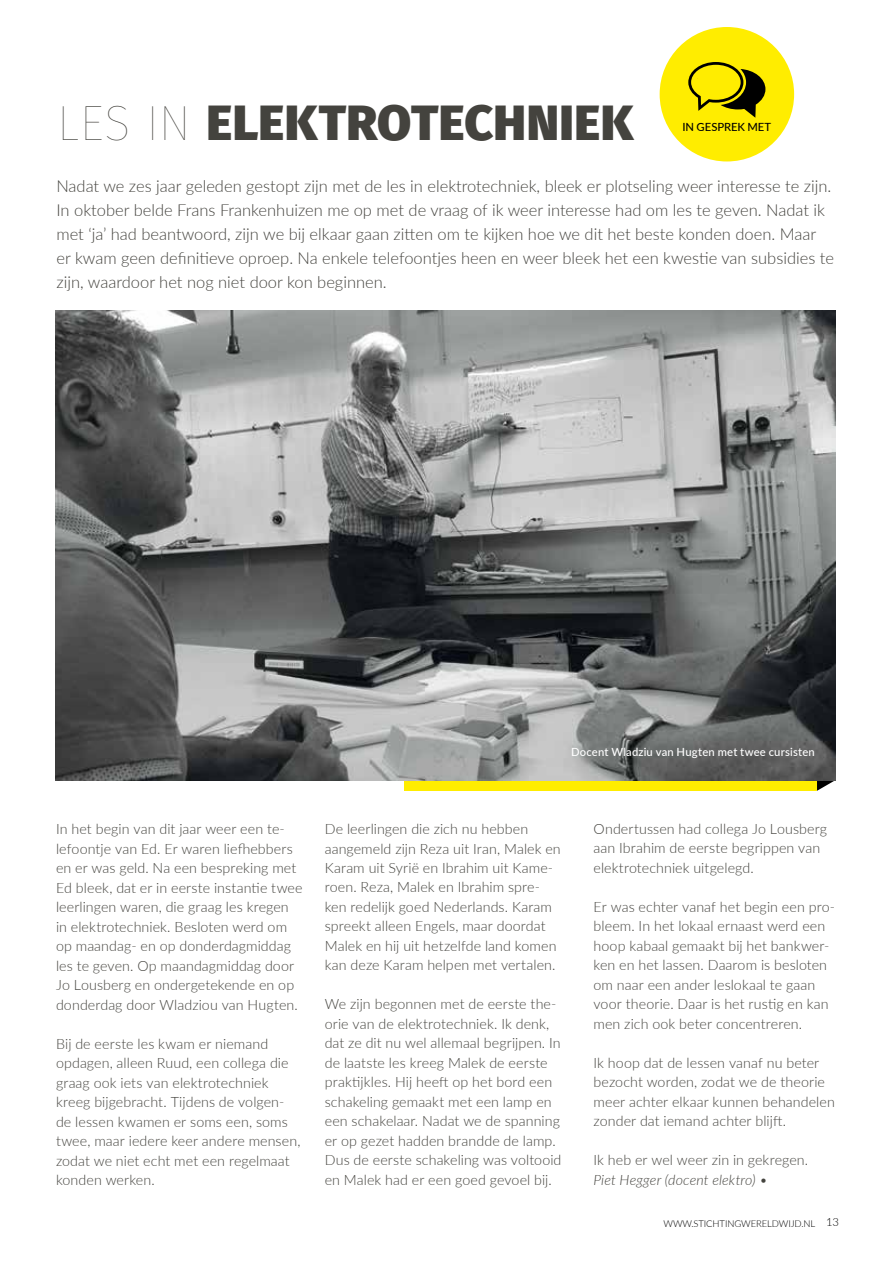
<style>
.page{position:relative;width:893px;height:1263px;background:#fff}
.page>*{position:absolute;margin:0;border:0;box-sizing:border-box;transform-origin:0 0}
.t1{font:800 49.5px "Fira Sans";letter-spacing:.01em;color:#44433e}
.t2{font:300 16.5px/24px "Lato";color:#44433e}
.t3{font:300 14.25px/19.5px "Lato";letter-spacing:.005em;color:#44433e}
.t4{font:500 11.25px "Lato";letter-spacing:.02em;color:#fff}
.t5{font:500 11.25px "Lato";letter-spacing:-.005em;color:#000}
.t6{font:300 9.45px "Lato";letter-spacing:-.01em;color:#000}
.s1{font-family:"Fira Sans Hair";font-weight:400}
.s2{font-style:italic}
.s3{font-size:11.25px}
</style>
<div class="page">
<div style="left:404px;top:502px;width:413px;height:289px;background:#ffed00"></div>
<svg style="left:817px;top:780px;width:18px;height:11px"></svg>
<img style="left:55px;top:310px;width:780px;height:470px">
<div style="left:660px;top:27px;width:134px;height:134px;background:#ffed00;border-radius:50%"></div>
<svg style="left:688px;top:62px;width:77px;height:56px"></svg>
<div style="left:693px;top:75px;width:44px;height:18px;background:#ffed00;border-radius:50%"></div>
<h1 class="t1" style="left:57px;top:78px;width:578px"><span class="s1">LES IN</span> ELEKTROTECHNIEK</h1>
<p class="t5" style="left:682px;top:119px;width:90px">IN GESPREK MET</p>
<p class="t2" style="left:56px;top:174px;width:779px">Nadat we zes jaar geleden gestopt zijn met de les in elektrotechniek, bleek er plotseling weer interesse te zijn.<br>In oktober belde Frans Frankenhuizen me op met de vraag of ik weer interesse had om les te geven. Nadat ik met ‘ja’ had beantwoord, zijn we bij elkaar gaan zitten om te kijken hoe we dit het beste konden doen. Maar er kwam geen definitieve oproep. Na enkele telefoontjes heen en weer bleek het een kwestie van subsidies te zijn, waardoor het nog niet door kon beginnen.</p>
<p class="t4" style="left:571px;top:744px;width:245px">Docent Wladziu van Hugten met twee cursisten</p>
<p class="t3" style="left:56px;top:819px;width:248px">In het begin van dit jaar weer een te&shy;lefoontje van Ed. Er waren liefhebbers en er was geld. Na een bespreking met Ed bleek, dat er in eerste instantie twee leerlingen waren, die graag les kregen in elektrotechniek. Besloten werd om op maandag- en op donderdagmiddag les te geven. Op maandagmiddag door Jo Lousberg en ondergetekende en op donderdag door Wladziou van Hugten.</p>
<p class="t3" style="left:56px;top:1033px;width:246px">Bij de eerste les kwam er niemand opdagen, alleen Ruud, een collega die graag ook iets van elektrotechniek kreeg bijgebracht. Tijdens de volgen&shy;de lessen kwamen er soms een, soms twee, maar iedere keer andere mensen, zodat we niet echt met een regelmaat konden werken.</p>
<p class="t3" style="left:325px;top:819px;width:237px">De leerlingen die zich nu hebben aangemeld zijn Reza uit Iran, Malek en Karam uit Syrië en Ibrahim uit Kame&shy;roen. Reza, Malek en Ibrahim spre&shy;ken redelijk goed Nederlands. Karam spreekt alleen Engels, maar doordat Malek en hij uit hetzelfde land komen kan deze Karam helpen met vertalen.</p>
<p class="t3" style="left:325px;top:994px;width:238px">We zijn begonnen met de eerste the&shy;orie van de elektrotechniek. Ik denk, dat ze dit nu wel allemaal begrijpen. In de laatste les kreeg Malek de eerste praktijkles. Hij heeft op het bord een schakeling gemaakt met een lamp en een schakelaar. Nadat we de spanning er op gezet hadden brandde de lamp.<br>Dus de eerste schakeling was voltooid en Malek had er een goed gevoel bij.</p>
<p class="t3" style="left:593px;top:818px;width:235px">Ondertussen had collega Jo Lousberg aan Ibrahim de eerste begrippen van elektrotechniek uitgelegd.</p>
<p class="t3" style="left:593px;top:896px;width:243px">Er was echter vanaf het begin een pro&shy;bleem. In het lokaal ernaast werd een hoop kabaal gemaakt bij het bankwer&shy;ken en het lassen. Daarom is besloten om naar een ander leslokaal te gaan voor theorie. Daar is het rustig en kan men zich ook beter concentreren.</p>
<p class="t3" style="left:593px;top:1052px;width:243px">Ik hoop dat de lessen vanaf nu beter bezocht worden, zodat we de theorie meer achter elkaar kunnen behandelen zonder dat iemand achter blijft.</p>
<p class="t3" style="left:593px;top:1150px;width:216px">Ik heb er wel weer zin in gekregen.<br><span class="s2">Piet Hegger (docent elektro)</span> •</p>
<p class="t6" style="left:663px;top:1217px;width:177px">WWW.STICHTINGWERELDWIJD.NL <span class="s3">13</span></p>
</div>
